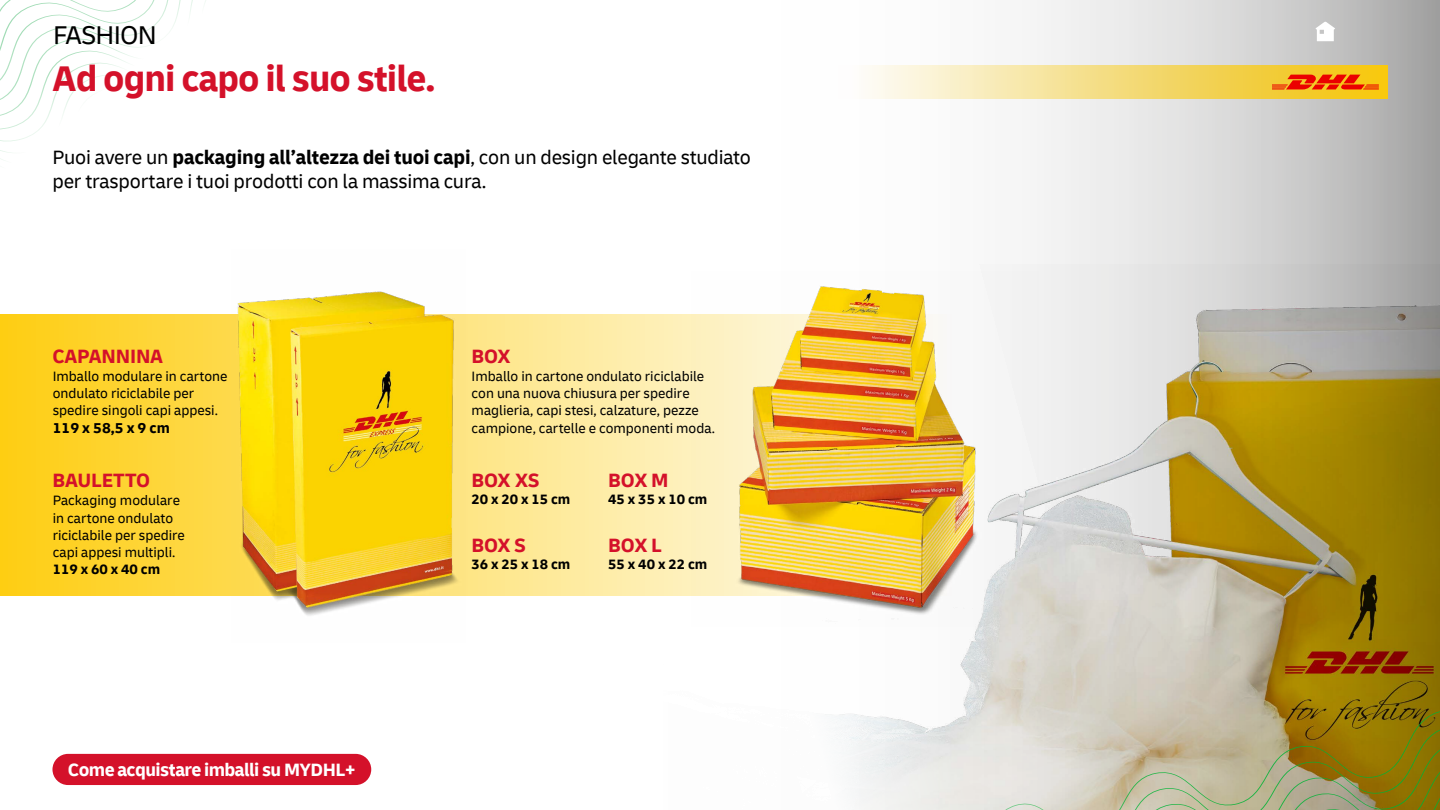
<style>
.page{position:relative;width:1440px;height:810px;background:#fff}
.page>*{position:absolute;margin:0;border:0;box-sizing:border-box;transform-origin:0 0}
.t1{font:700 37.5px "Delivery";letter-spacing:-.025em;color:#d4112a}
.t2{font:27px "Delivery";letter-spacing:-.03em;color:#000}
.t3{font:20.25px/24px "Delivery";letter-spacing:-.01em;color:#000}
.t4{font:700 20.25px "Delivery";letter-spacing:-.01em;color:#d4112a}
.t5{font:700 18.75px "Delivery";letter-spacing:-.03em;color:#fff}
.t6{font:700 15px "Delivery";color:#000}
.t7{font:14.25px/17.2px "Delivery";color:#000}
.t8{font:700 14.25px "Delivery";color:#000}
.s1{font-weight:700}
</style>
<div class="page">
<svg style="left:0;top:0;width:206px;height:160px"></svg>
<img style="left:981px;top:0;width:459px;height:545px">
<div style="left:838px;top:65px;width:550px;height:34px;background:linear-gradient(to right,#fbfeff,#f1bc04)"></div>
<svg style="left:1272px;top:75px;width:107px;height:14px"></svg>
<svg style="left:825px;top:545px;width:615px;height:265px"></svg>
<svg style="left:0;top:314px;width:1153px;height:282px"></svg>
<img style="left:692px;top:272px;width:346px;height:354px">
<img style="left:231px;top:291px;width:235px;height:325px">
<svg style="left:1315px;top:22px;width:20px;height:19px"></svg>
<div style="left:52px;top:754px;width:319px;height:31px;background:#d4112a;border-radius:16px"></div>
<h2 class="t2" style="left:53px;top:19px;width:105px">FASHION</h2>
<h1 class="t1" style="left:52px;top:55px;width:385px">Ad ogni capo il suo stile.</h1>
<h3 class="t3" style="left:52px;top:146px;width:700px">Puoi avere un <span class="s1">packaging all’altezza dei tuoi capi</span>, con un design elegante studiato per trasportare i tuoi prodotti con la massima cura.</h3>
<h3 class="t4" style="left:52px;top:343px;width:112px">CAPANNINA</h3>
<p class="t7" style="left:53px;top:367px;width:176px">Imballo modulare in cartone ondulato riciclabile per spedire singoli capi appesi.</p>
<p class="t6" style="left:53px;top:418px;width:119px">119 x 58,5 x 9 cm</p>
<h3 class="t4" style="left:52px;top:467px;width:99px">BAULETTO</h3>
<p class="t7" style="left:53px;top:492px;width:134px">Packaging modulare in cartone ondulato riciclabile per spedire capi appesi multipli.</p>
<p class="t8" style="left:53px;top:561px;width:109px">119 x 60 x 40 cm</p>
<h3 class="t5" style="left:68px;top:758px;width:289px">Come acquistare imballi su MYDHL+</h3>
<h3 class="t4" style="left:471px;top:343px;width:41px">BOX</h3>
<p class="t7" style="left:472px;top:367px;width:245px">Imballo in cartone ondulato riciclabile con una nuova chiusura per spedire maglieria, capi stesi, calzature, pezze campione, cartelle e componenti moda.</p>
<h3 class="t4" style="left:471px;top:467px;width:70px">BOX XS</h3>
<p class="t8" style="left:471px;top:490px;width:101px">20 x 20 x 15 cm</p>
<h3 class="t4" style="left:471px;top:532px;width:56px">BOX S</h3>
<p class="t8" style="left:471px;top:555px;width:101px">36 x 25 x 18 cm</p>
<h3 class="t4" style="left:608px;top:467px;width:62px">BOX M</h3>
<p class="t8" style="left:608px;top:490px;width:101px">45 x 35 x 10 cm</p>
<h3 class="t4" style="left:608px;top:532px;width:55px">BOX L</h3>
<p class="t8" style="left:608px;top:555px;width:101px">55 x 40 x 22 cm</p>
</div>
